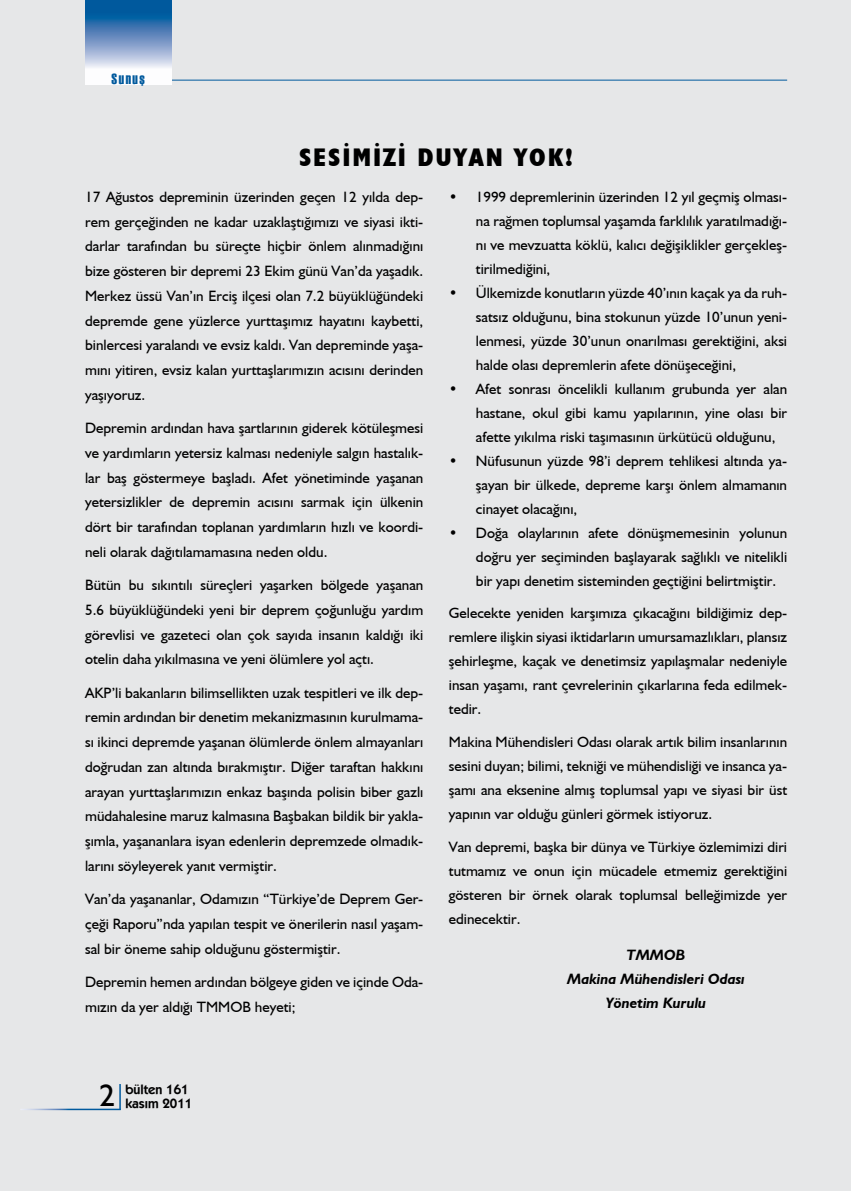
<style>
.page{position:relative;width:851px;height:1191px;background:#fff}
.page>*{position:absolute;margin:0;border:0;box-sizing:border-box;transform-origin:0 0}
.t1{font:31.5px "Humanist 521 BT";color:#000}
.t2{font:700 condensed 25.5px "Humanist 521 BT Xtra";letter-spacing:.075em;color:#000}
.t3{font:15px/24.8px "Humanist 521 BT";color:#000;text-align:justify}
.t4{font:italic 700 15px/24px "Humanist 521 BT";color:#000;text-align:center}
.t5{font:15px "Haettenschweiler";letter-spacing:.1em;color:#00599d}
.t6{font:600 13.5px/13.5px "Kabel IT Cby BT";color:#000}
</style>
<div class="page">
<div style="left:0;top:0;width:850px;height:1191px;background:#e6e7e8"></div>
<hr style="left:161px;top:80px;width:626px;height:1px;background:#00599d">
<svg style="left:85px;top:0;width:86px;height:84px;background:#7ca2ca"></svg>
<hr style="left:119px;top:1084px;width:2px;height:25px;background:#00599d">
<hr style="left:20px;top:1108px;width:101px;height:2px;background:#fff">
<p class="t5" style="left:112px;top:69px;width:35px">Sunuş</p>
<h2 class="t2" style="left:299px;top:142px;width:275px">SESİMİZİ DUYAN YOK!</h2>
<p class="t3" style="left:85px;top:184px;width:340px">17 Ağustos depreminin üzerinden geçen 12 yılda dep&shy;rem gerçeğinden ne kadar uzaklaştığımızı ve siyasi ikti&shy;darlar tarafından bu süreçte hiçbir önlem alınmadığını bize gösteren bir depremi 23 Ekim günü Van’da yaşadık.<br>Merkez üssü Van’ın Erciş ilçesi olan 7.2 büyüklüğündeki depremde gene yüzlerce yurttaşımız hayatını kaybetti, binlercesi yaralandı ve evsiz kaldı. Van depreminde yaşa&shy;mını yitiren, evsiz kalan yurttaşlarımızın acısını derinden yaşıyoruz.</p>
<p class="t3" style="left:85px;top:415px;width:340px">Depremin ardından hava şartlarının giderek kötüleşmesi ve yardımların yetersiz kalması nedeniyle salgın hastalık&shy;lar baş göstermeye başladı. Afet yönetiminde yaşanan yetersizlikler de depremin acısını sarmak için ülkenin dört bir tarafından toplanan yardımların hızlı ve koordi&shy;neli olarak dağıtılamamasına neden oldu.</p>
<p class="t3" style="left:85px;top:572px;width:340px">Bütün bu sıkıntılı süreçleri yaşarken bölgede yaşanan 5.6 büyüklüğündeki yeni bir deprem çoğunluğu yardım görevlisi ve gazeteci olan çok sayıda insanın kaldığı iki otelin daha yıkılmasına ve yeni ölümlere yol açtı.</p>
<p class="t3" style="left:85px;top:680px;width:340px">AKP’li bakanların bilimsellikten uzak tespitleri ve ilk dep&shy;remin ardından bir denetim mekanizmasının kurulmama&shy;sı ikinci depremde yaşanan ölümlerde önlem almayanları doğrudan zan altında bırakmıştır. Diğer taraftan hakkını arayan yurttaşlarımızın enkaz başında polisin biber gazlı müdahalesine maruz kalmasına Başbakan bildik bir yakla&shy;şımla, yaşananlara isyan edenlerin depremzede olmadık&shy;larını söyleyerek yanıt vermiştir.</p>
<p class="t3" style="left:85px;top:886px;width:340px">Van’da yaşananlar, Odamızın “Türkiye’de Deprem Ger&shy;çeği Raporu”nda yapılan tespit ve önerilerin nasıl yaşam&shy;sal bir öneme sahip olduğunu göstermiştir.</p>
<p class="t3" style="left:85px;top:969px;width:340px">Depremin hemen ardından bölgeye giden ve içinde Oda&shy;mızın da yer aldığı TMMOB heyeti;</p>
<p class="t3" style="left:476px;top:184px;width:313px;line-height:24px;text-indent:-27px">• 1999 depremlerinin üzerinden 12 yıl geçmiş olması&shy;na rağmen toplumsal yaşamda farklılık yaratılmadığı&shy;nı ve mevzuatta köklü, kalıcı değişiklikler gerçekleş&shy;tirilmediğini,</p>
<p class="t3" style="left:476px;top:280px;width:313px;line-height:24px;text-indent:-27px">• Ülkemizde konutların yüzde 40’ının kaçak ya da ruh&shy;satsız olduğunu, bina stokunun yüzde 10’unun yeni&shy;lenmesi, yüzde 30’unun onarılması gerektiğini, aksi halde olası depremlerin afete dönüşeceğini,</p>
<p class="t3" style="left:476px;top:376px;width:313px;line-height:24px;text-indent:-27px">• Afet sonrası öncelikli kullanım grubunda yer alan hastane, okul gibi kamu yapılarının, yine olası bir afette yıkılma riski taşımasının ürkütücü olduğunu,</p>
<p class="t3" style="left:476px;top:448px;width:313px;line-height:24px;text-indent:-27px">• Nüfusunun yüzde 98’i deprem tehlikesi altında ya&shy;şayan bir ülkede, depreme karşı önlem almamanın cinayet olacağını,</p>
<p class="t3" style="left:476px;top:520px;width:313px;line-height:24px;text-indent:-27px">• Doğa olaylarının afete dönüşmemesinin yolunun doğru yer seçiminden başlayarak sağlıklı ve nitelikli bir yapı denetim sisteminden geçtiğini belirtmiştir.</p>
<p class="t3" style="left:449px;top:601px;width:340px;line-height:24px">Gelecekte yeniden karşımıza çıkacağını bildiğimiz dep&shy;remlere ilişkin siyasi iktidarların umursamazlıkları, plansız şehirleşme, kaçak ve denetimsiz yapılaşmalar nedeniyle insan yaşamı, rant çevrelerinin çıkarlarına feda edilmek&shy;tedir.</p>
<p class="t3" style="left:449px;top:729px;width:340px;line-height:24px">Makina Mühendisleri Odası olarak artık bilim insanlarının sesini duyan; bilimi, tekniği ve mühendisliği ve insanca ya&shy;şamı ana eksenine almış toplumsal yapı ve siyasi bir üst yapının var olduğu günleri görmek istiyoruz.</p>
<p class="t3" style="left:449px;top:834px;width:340px;line-height:24px">Van depremi, başka bir dünya ve Türkiye özlemimizi diri tutmamız ve onun için mücadele etmemiz gerektiğini gösteren bir örnek olarak toplumsal belleğimizde yer edinecektir.</p>
<p class="t4" style="left:567px;top:942px;width:179px">TMMOB<br>Makina Mühendisleri Odası<br>Yönetim Kurulu</p>
<h1 class="t1" style="left:99px;top:1076px;width:17px">2</h1>
<p class="t6" style="left:125px;top:1082px;width:68px">bülten 161 kasım 2011</p>
</div>
